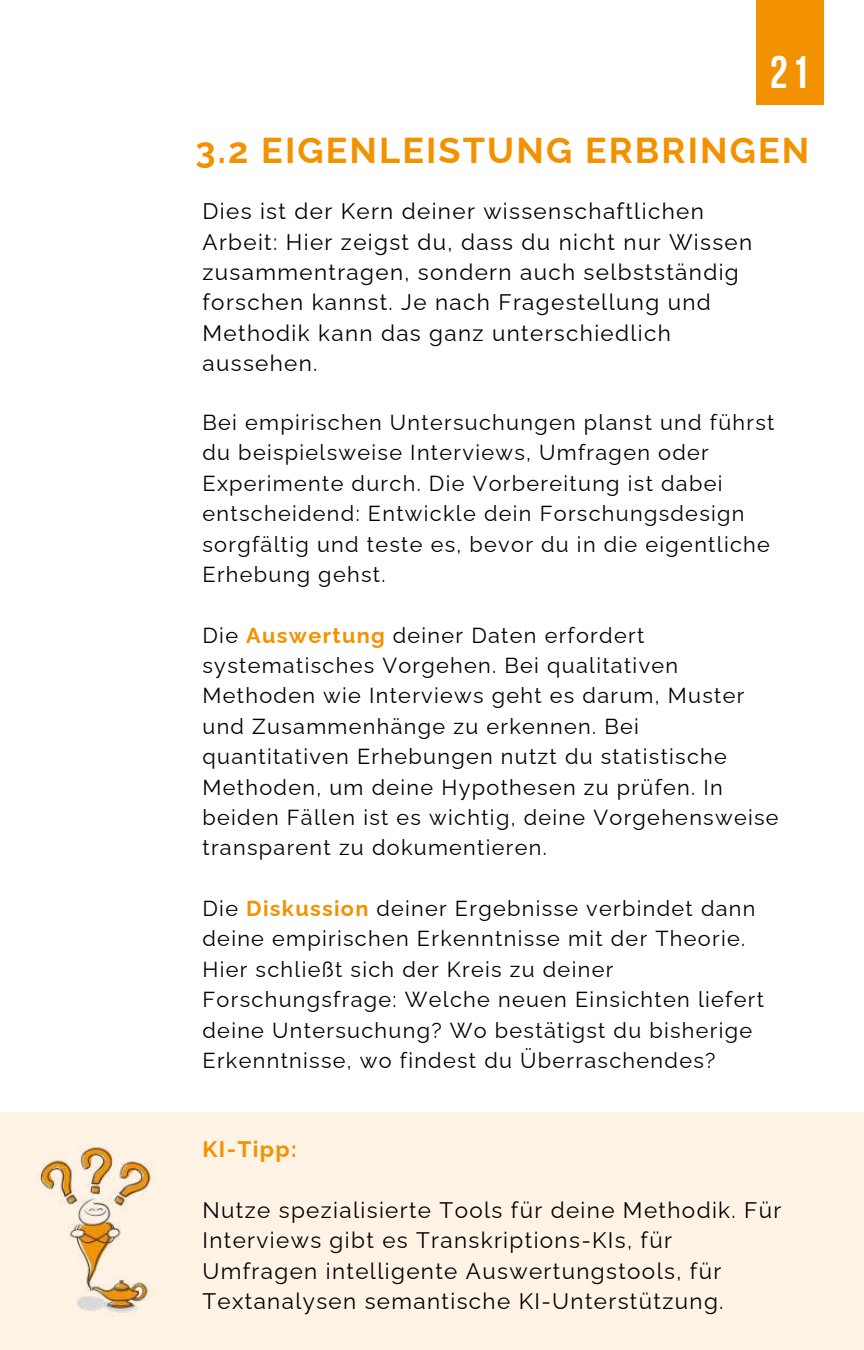
<style>
.page{position:relative;width:864px;height:1350px;background:#fff}
.page>*{position:absolute;margin:0;border:0;box-sizing:border-box;transform-origin:0 0}
.t1{font:700 45.45px "Bebas Neue";color:#fff}
.t2{font:700 36px "Raleway";letter-spacing:.06em;color:#f39200}
.t3{font:22.5px/30.4px "Raleway";letter-spacing:.06em;color:#000}
.t4{font:22.5px/30.4px "Raleway";letter-spacing:.06em;color:#010101}
.t5{font:700 22.5px "Raleway";letter-spacing:.06em;color:#f39200}
.t6{font:21.6px/30.4px "Raleway";letter-spacing:.06em;color:#000}
.s1{font-weight:700;color:#f39200}
</style>
<div class="page">
<div style="left:756px;top:0;width:67px;height:105px;background:#f39200"></div>
<div style="left:0;top:1113px;width:864px;height:237px;background:#fff3e6"></div>
<img style="left:38px;top:1145px;width:116px;height:169px">
<h1 class="t1" style="left:770px;top:54px;width:41px">21</h1>
<h2 class="t2" style="left:196px;top:129px;width:615px">3.2 EIGENLEISTUNG ERBRINGEN</h2>
<p class="t3" style="left:202px;top:196px;width:551px">Dies ist der Kern deiner wissenschaftlichen Arbeit: Hier zeigst du, dass du nicht nur Wissen zusammentragen, sondern auch selbstständig forschen kannst. Je nach Fragestellung und Methodik kann das ganz unterschiedlich aussehen.</p>
<p class="t6" style="left:202px;top:407px;width:573px">Bei empirischen Untersuchungen planst und führst du beispielsweise Interviews, Umfragen oder Experimente durch. Die Vorbereitung ist dabei entscheidend: Entwickle dein Forschungsdesign sorgfältig und teste es, bevor du in die eigentliche Erhebung gehst.</p>
<p class="t6" style="left:202px;top:620px;width:578px">Die <span class="s1">Auswertung</span> deiner Daten erfordert systematisches Vorgehen. Bei qualitativen Methoden wie Interviews geht es darum, Muster und Zusammenhänge zu erkennen. Bei quantitativen Erhebungen nutzt du statistische Methoden, um deine Hypothesen zu prüfen. In beiden Fällen ist es wichtig, deine Vorgehensweise transparent zu dokumentieren.</p>
<p class="t6" style="left:202px;top:893px;width:563px">Die <span class="s1">Diskussion</span> deiner Ergebnisse verbindet dann deine empirischen Erkenntnisse mit der Theorie.<br>Hier schließt sich der Kreis zu deiner Forschungsfrage: Welche neuen Einsichten liefert deine Untersuchung? Wo bestätigst du bisherige Erkenntnisse, wo findest du Überraschendes?</p>
<p class="t5" style="left:202px;top:1136px;width:96px">KI-Tipp:</p>
<p class="t4" style="left:202px;top:1195px;width:580px">Nutze spezialisierte Tools für deine Methodik. Für Interviews gibt es Transkriptions-KIs, für Umfragen intelligente Auswertungstools, für Textanalysen semantische KI-Unterstützung.</p>
</div>
